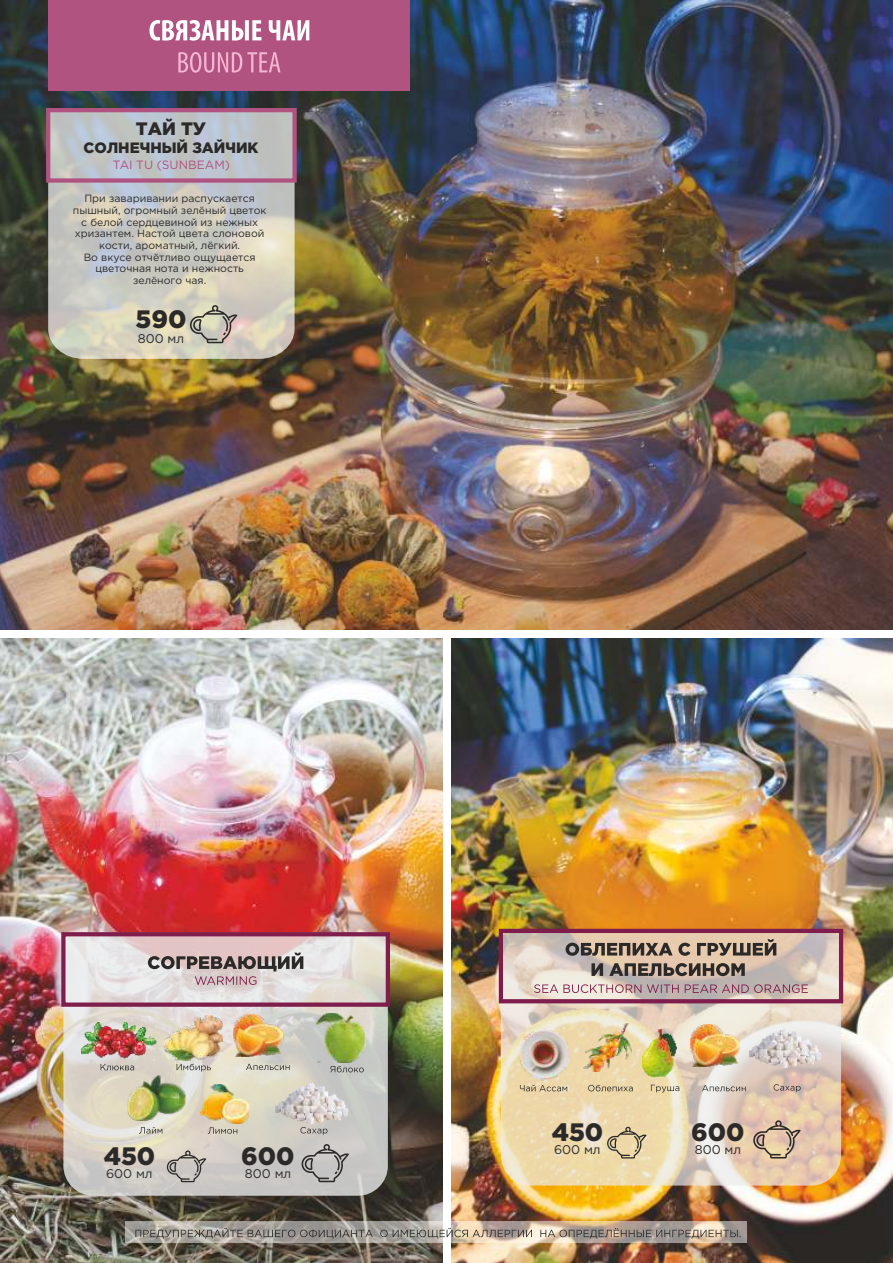
<style>
.page{position:relative;width:893px;height:1263px;background:#fff}
.page>*{position:absolute;margin:0;border:0;box-sizing:border-box;transform-origin:0 0}
.t1{font:900 25.2px "Gotham Pro";color:#2b2a29}
.t2{font:900 18px "Gotham Pro";color:#2b2a29}
.t3{font:900 15px "Gotham Pro";color:#2b2a29}
.t4{font:12.6px "Gotham Pro";color:#2b2a29}
.t5{font:12px "Gotham Pro";color:#b05380}
.t6{font:10.5px/11.6px "Gotham Pro";color:#2b2a29;text-align:center}
</style>
<div class="page">
<img style="left:0;top:639px;width:442px;height:624px">
<img style="left:451px;top:639px;width:442px;height:624px">
<img style="left:0;top:0;width:893px;height:630px">
<svg style="left:48px;top:113px;width:247px;height:246px"></svg>
<div style="left:46px;top:108px;width:251px;height:75px;border:4px solid #b05380"></div>
<svg style="left:190px;top:305px;width:47px;height:38px"></svg>
<div style="left:49px;top:0;width:361px;height:91px;background:#b05380"></div>
<svg style="left:149px;top:20px;width:160px;height:21px"></svg>
<svg style="left:178px;top:52px;width:102px;height:21px"></svg>
<svg style="left:63px;top:937px;width:325px;height:259px"></svg>
<div style="left:61px;top:932px;width:329px;height:75px;border:4px solid #7f1e4c"></div>
<svg style="left:148px;top:952px;width:155px;height:33px"></svg>
<svg style="left:302px;top:1144px;width:47px;height:38px"></svg>
<svg style="left:167px;top:1150px;width:39px;height:32px"></svg>
<svg style="left:101px;top:1064px;width:33px;height:6px"></svg>
<img style="left:81px;top:1023px;width:77px;height:36px">
<svg style="left:246px;top:1064px;width:44px;height:6px"></svg>
<img style="left:234px;top:1015px;width:49px;height:42px">
<svg style="left:330px;top:1066px;width:34px;height:6px"></svg>
<img style="left:316px;top:1014px;width:49px;height:48px">
<svg style="left:139px;top:1127px;width:23px;height:7px"></svg>
<img style="left:128px;top:1075px;width:57px;height:45px">
<svg style="left:300px;top:1127px;width:28px;height:8px"></svg>
<img style="left:276px;top:1084px;width:73px;height:40px">
<svg style="left:208px;top:1127px;width:29px;height:7px"></svg>
<img style="left:200px;top:1085px;width:49px;height:38px">
<img style="left:165px;top:1016px;width:58px;height:44px">
<svg style="left:177px;top:1064px;width:34px;height:8px"></svg>
<svg style="left:501px;top:934px;width:340px;height:251px"></svg>
<div style="left:499px;top:929px;width:344px;height:74px;border:4px solid #7f1e4c"></div>
<svg style="left:566px;top:939px;width:210px;height:37px"></svg>
<svg style="left:534px;top:984px;width:274px;height:9px"></svg>
<svg style="left:520px;top:1086px;width:47px;height:5px"></svg>
<img style="left:513px;top:1024px;width:63px;height:62px">
<img style="left:584px;top:1023px;width:47px;height:49px">
<svg style="left:588px;top:1085px;width:45px;height:6px"></svg>
<svg style="left:702px;top:1085px;width:44px;height:6px"></svg>
<img style="left:690px;top:1025px;width:49px;height:41px">
<svg style="left:774px;top:1084px;width:27px;height:8px"></svg>
<img style="left:749px;top:1028px;width:73px;height:41px">
<img style="left:642px;top:1030px;width:35px;height:48px">
<svg style="left:651px;top:1085px;width:28px;height:7px"></svg>
<svg style="left:753px;top:1120px;width:47px;height:38px"></svg>
<svg style="left:607px;top:1127px;width:39px;height:31px"></svg>
<div style="left:125px;top:1221px;width:621px;height:22px;background:#fefefe;opacity:.5"></div>
<svg style="left:135px;top:1228px;width:605px;height:11px"></svg>
<h2 class="t2" style="left:136px;top:122px;width:72px">ТАЙ ТУ</h2>
<h3 class="t3" style="left:84px;top:142px;width:176px">СОЛНЕЧНЫЙ ЗАЙЧИК</h3>
<p class="t5" style="left:113px;top:161px;width:119px">TAI TU (SUNBEAM)</p>
<p class="t6" style="left:73px;top:194px;width:195px">При заваривании распускается пышный, огромный зелёный цветок с белой сердцевиной из нежных хризантем. Настой цвета слоновой кости, ароматный, лёгкий.<br>Во вкусе отчётливо ощущается цветочная нота и нежность зелёного чая.</p>
<h1 class="t1" style="left:135px;top:309px;width:52px">590</h1>
<p class="t4" style="left:138px;top:334px;width:48px">800 мл</p>
<h1 class="t1" style="left:104px;top:1147px;width:53px">450</h1>
<h1 class="t1" style="left:241px;top:1147px;width:55px">600</h1>
<p class="t4" style="left:106px;top:1169px;width:48px">600 мл</p>
<p class="t4" style="left:245px;top:1169px;width:48px">800 мл</p>
<h1 class="t1" style="left:552px;top:1122px;width:53px">450</h1>
<h1 class="t1" style="left:691px;top:1122px;width:55px">600</h1>
<p class="t4" style="left:554px;top:1145px;width:48px">600 мл</p>
<p class="t4" style="left:695px;top:1145px;width:48px">800 мл</p>
</div>
